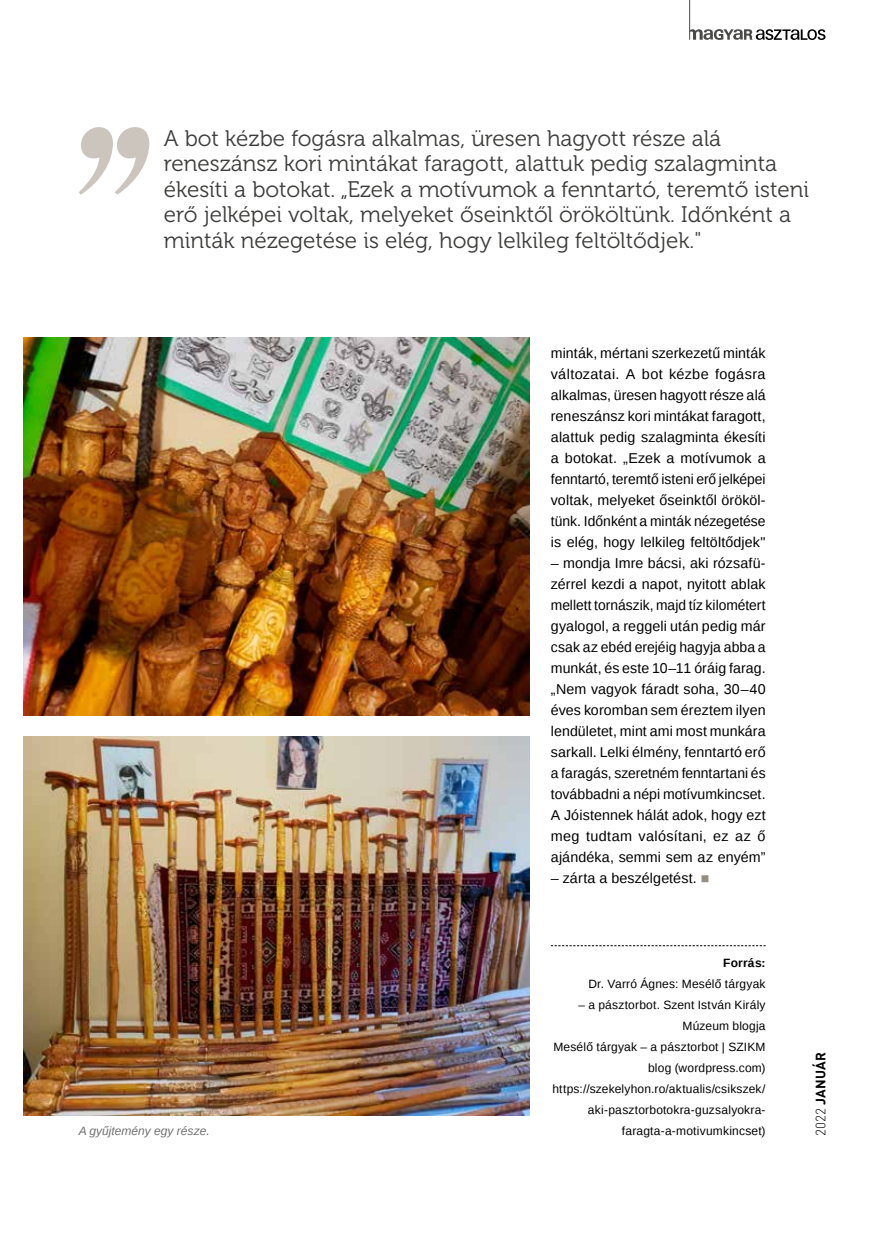
<style>
.page{position:relative;width:872px;height:1242px;background:#fff}
.page>*{position:absolute;margin:0;border:0;box-sizing:border-box;transform-origin:0 0}
.t1{font:22.5px/25.5px "Museo 300";color:#3c3c3b}
.t2{font:14.25px/21px "Liberation Sans";letter-spacing:.01em;color:#000;text-align:justify}
.t3{font:700 13.5px "DIN Pro";letter-spacing:.01em;color:#000}
.t4{font:12px/21px "Liberation Sans";letter-spacing:.015em;color:#000;text-align:right}
.t5{font:italic 12px "Liberation Sans";color:#706f6f}
.t6{font:700 12px "Liberation Sans";letter-spacing:.015em;color:#000}
.s1{color:#968e82}
.s2{font-weight:300}
</style>
<div class="page">
<svg style="left:690px;top:29px;width:135px;height:11px"></svg>
<hr style="left:689px;top:0;width:1px;height:40px;background:#4a4a49">
<img style="left:24px;top:337px;width:505px;height:378px">
<img style="left:23px;top:736px;width:506px;height:380px">
<svg style="left:551px;top:945px;width:214px;height:1px"></svg>
<svg style="left:79px;top:127px;width:70px;height:68px"></svg>
<p class="t1" style="left:164px;top:125px;width:647px">A bot kézbe fogásra alkalmas, üresen hagyott része alá reneszánsz kori mintákat faragott, alattuk pedig szalagminta ékesíti a botokat. „Ezek a motívumok a fenntartó, teremtő isteni erő jelképei voltak, melyeket őseinktől örököltünk. Időnként a minták nézegetése is elég, hogy lelkileg feltöltődjek."</p>
<p class="t2" style="left:551px;top:343px;width:216px">minták, mértani szerkezetű minták változatai. A bot kézbe fogásra alkalmas, üresen hagyott része alá reneszánsz kori mintákat faragott, alattuk pedig szalagminta ékesíti a botokat. „Ezek a motívumok a fenntartó, teremtő isteni erő jelképei voltak, melyeket őseinktől örököl&shy;tünk. Időnként a minták nézegetése is elég, hogy lelkileg feltöltődjek"</p>
<p class="t2" style="left:551px;top:553px;width:216px">– mondja Imre bácsi, aki rózsafü&shy;zérrel kezdi a napot, nyitott ablak mellett tornászik, majd tíz kilométert gyalogol, a reggeli után pedig már csak az ebéd erejéig hagyja abba a munkát, és este 10–11 óráig farag. „Nem vagyok fáradt soha, 30–40 éves koromban sem éreztem ilyen lendületet, mint ami most munkára sarkall. Lelki élmény, fenntartó erő a faragás, szeretném fenntartani és továbbadni a népi motívumkincset.<br>A Jóistennek hálát adok, hogy ezt meg tudtam valósítani, ez az ő ajándéka, semmi sem az enyém”</p>
<p class="t2" style="left:551px;top:868px;width:160px">– zárta a beszélgetést. <span class="s1">■</span></p>
<p class="t6" style="left:723px;top:955px;width:44px">Forrás:</p>
<p class="t4" style="left:588px;top:974px;width:179px">Dr. Varró Ágnes: Mesélő tárgyak</p>
<p class="t4" style="left:552px;top:995px;width:215px">– a pásztorbot. Szent István Király<br>Múzeum blogja<br>Mesélő tárgyak – a pásztorbot | SZIKM blog (wordpress.com) https://szekelyhon.ro/aktualis/csikszek/ aki-pasztorbotokra-guzsalyokra-</p>
<p class="t5" style="left:79px;top:1123px;width:132px">A gyűjtemény egy része.</p>
<p class="t4" style="left:622px;top:1121px;width:145px">faragta-a-motivumkincset)</p>
<p class="t3" style="left:811px;top:1135px;width:85px;rotate:-90deg"><span class="s2">2022</span> JANUÁR</p>
</div>
